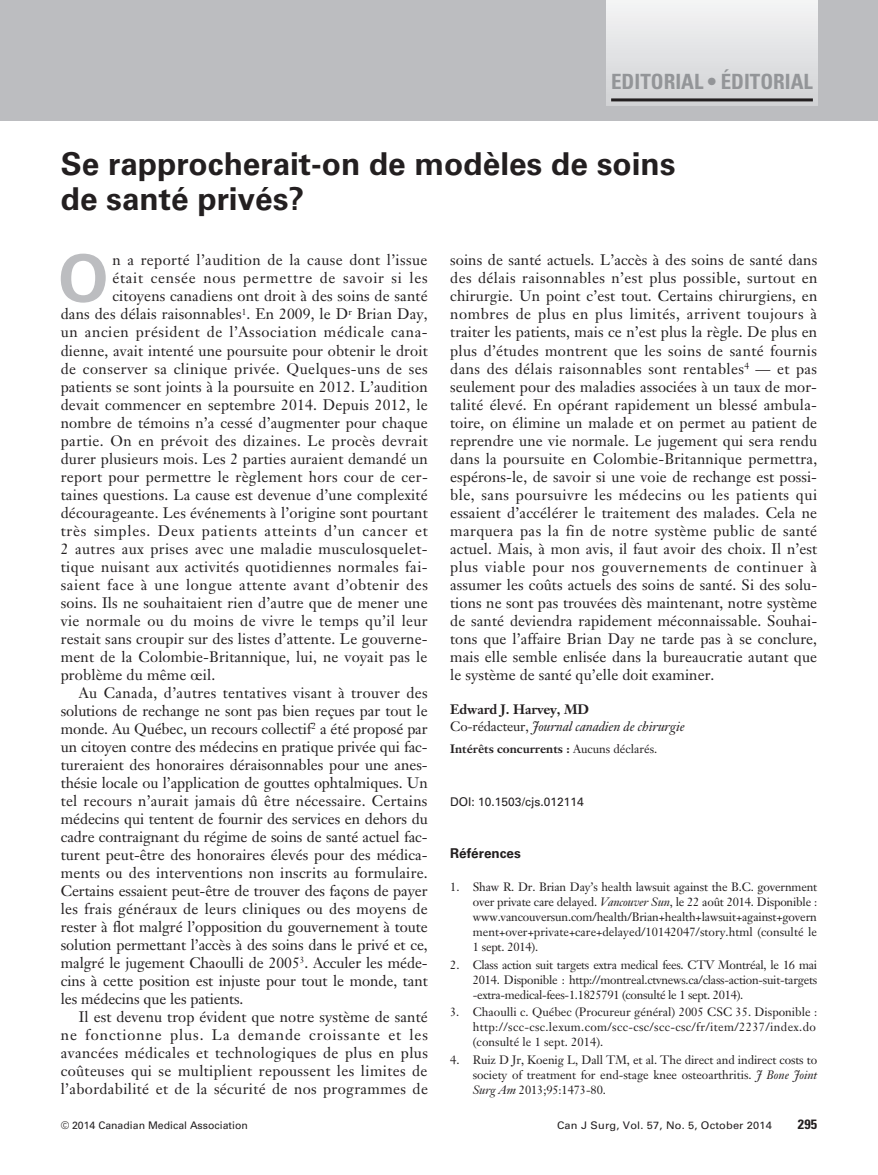
<style>
.page{position:relative;width:878px;height:1175px;background:#fff}
.page>*{position:absolute;margin:0;border:0;box-sizing:border-box;transform-origin:0 0}
.t1{font:700 64.8px "Univers LT Std";color:#bcbdc0}
.t2{font:700 31.5px/34.5px "Univers LT Std";color:#231f20}
.t3{font:700 condensed 21px "Univers LT Std";color:#939598}
.t4{font:15px/18px "Janson Text LT Std";letter-spacing:.01em;color:#231f20;text-align:justify}
.t5{font:15px "Janson Text LT Std";letter-spacing:.03em;color:#231f20}
.t6{font:15px "Janson Text LT Std";letter-spacing:.04em;color:#231f20}
.t7{font:15px "Janson Text LT Std";letter-spacing:.05em;color:#231f20}
.t8{font:15px "Janson Text LT Std";letter-spacing:.06em;color:#231f20}
.t9{font:italic 13.5px/16.5px "Janson Text LT Std";letter-spacing:-.01em;color:#231f20}
.t10{font:700 13.5px "Univers LT Std";color:#231f20}
.t11{font:700 condensed 13.5px "Univers LT Std";color:#231f20;scale:1.05 1}
.t12{font:12px/15px "Janson Text LT Std";letter-spacing:-.005em;color:#231f20;text-align:justify}
.t13{font:700 12px "Janson Text LT Std";color:#231f20}
.t14{font:12px "Univers LT Std";color:#231f20}
.t15{font:10.5px "Univers LT Std";color:#231f20;scale:1.05 1}
.t16{font:10.5px "Univers LT Std";color:#231f20}
.s1{font-weight:700;font-style:normal}
.s2{font-style:normal}
.s3{font-weight:400}
.s4{font-style:italic}
</style>
<div class="page">
<div style="left:0;top:0;width:878px;height:120px;background:#bcbdc0"></div>
<div style="left:606px;top:0;width:211px;height:106px;background:linear-gradient(to bottom,#f6f7f8,#cdced0)"></div>
<hr style="left:611px;top:98px;width:201px;height:3px;background:#231f20">
<h3 class="t3" style="left:611px;top:69px;width:203px">EDITORIAL • ÉDITORIAL</h3>
<h2 class="t2" style="left:61px;top:147px;width:616px">Se rapprocherait-on de modèles de soins de santé privés?</h2>
<h1 class="t1" style="left:58px;top:241px;width:52px">O</h1>
<p class="t4" style="left:112px;top:251px;width:317px">n a reporté l’audition de la cause dont l’issue</p>
<p class="t4" style="left:450px;top:251px;width:368px">soins de santé actuels. L’accès à des soins de santé dans des délais raisonnables n’est plus possible, surtout en chirurgie. Un point c’est tout. Certains chirurgiens, en nombres de plus en plus limités, arrivent toujours à traiter les patients, mais ce n’est plus la règle. De plus en plus d’études montrent que les soins de santé fournis dans des délais raisonnables sont rentables<sup>4</sup> — et pas seulement pour des maladies associées à un taux de mor&shy;talité élevé. En opérant rapidement un blessé ambula&shy;toire, on élimine un malade et on permet au patient de reprendre une vie normale. Le jugement qui sera rendu dans la poursuite en Colombie-Britannique permettra, espérons-le, de savoir si une voie de rechange est possi&shy;ble, sans poursuivre les médecins ou les patients qui essaient d’accélérer le traitement des malades. Cela ne marquera pas la fin de notre système public de santé actuel. Mais, à mon avis, il faut avoir des choix. Il n’est plus viable pour nos gouvernements de continuer à assumer les coûts actuels des soins de santé. Si des solu&shy;tions ne sont pas trouvées dès maintenant, notre système de santé deviendra rapidement méconnaissable. Souhai&shy;tons que l’affaire Brian Day ne tarde pas à se conclure, mais elle semble enlisée dans la bureaucratie autant que le système de santé qu’elle doit examiner.</p>
<p class="t9" style="left:450px;top:701px;width:236px"><span class="s1">Edward J. Harvey, MD<br></span><span class="s2">Co-rédacteur,</span> Journal canadien de chirurgie</p>
<p class="t13" style="left:450px;top:741px;width:208px">Intérêts concurrents : <span class="s3">Aucuns déclarés.</span></p>
<p class="t7" style="left:112px;top:269px;width:317px">était censée nous permettre de savoir si les</p>
<p class="t4" style="left:112px;top:287px;width:317px">citoyens canadiens ont droit à des soins de santé</p>
<p class="t4" style="left:61px;top:305px;width:368px">dans des délais raisonnables<sup>1</sup>. En 2009, le D<sup>r</sup> Brian Day,</p>
<p class="t6" style="left:61px;top:323px;width:368px">un ancien président de l’Association médicale cana-</p>
<p class="t4" style="left:61px;top:341px;width:368px">dienne, avait intenté une poursuite pour obtenir le droit</p>
<p class="t5" style="left:61px;top:359px;width:368px">de conserver sa clinique privée. Quelques-uns de ses</p>
<p class="t4" style="left:61px;top:377px;width:368px">patients se sont joints à la poursuite en 2012. L’audition</p>
<p class="t4" style="left:61px;top:395px;width:368px">devait commencer en septembre 2014. Depuis 2012, le</p>
<p class="t4" style="left:61px;top:413px;width:368px">nombre de témoins n’a cessé d’augmenter pour chaque</p>
<p class="t5" style="left:61px;top:431px;width:368px">partie. On en prévoit des dizaines. Le procès devrait</p>
<p class="t4" style="left:61px;top:449px;width:368px">durer plusieurs mois. Les 2 parties auraient demandé un</p>
<p class="t4" style="left:61px;top:467px;width:368px">report pour permettre le règlement hors cour de cer-</p>
<p class="t4" style="left:61px;top:485px;width:368px">taines questions. La cause est devenue d’une complexité</p>
<p class="t4" style="left:61px;top:503px;width:368px">décourageante. Les événements à l’origine sont pourtant</p>
<p class="t7" style="left:61px;top:521px;width:368px">très simples. Deux patients atteints d’un cancer et</p>
<p class="t4" style="left:61px;top:539px;width:368px">2 autres aux prises avec une maladie musculosquelet-</p>
<p class="t4" style="left:61px;top:557px;width:368px">tique nuisant aux activités quotidiennes normales fai-</p>
<p class="t6" style="left:61px;top:575px;width:368px">saient face à une longue attente avant d’obtenir des</p>
<p class="t4" style="left:61px;top:593px;width:368px">soins. Ils ne souhaitaient rien d’autre que de mener une</p>
<p class="t4" style="left:61px;top:611px;width:368px">vie normale ou du moins de vivre le temps qu’il leur</p>
<p class="t4" style="left:61px;top:629px;width:368px">restait sans croupir sur des listes d’attente. Le gouverne-</p>
<p class="t4" style="left:61px;top:647px;width:368px">ment de la Colombie-Britannique, lui, ne voyait pas le</p>
<p class="t4" style="left:61px;top:665px;width:156px">problème du même œil.</p>
<p class="t4" style="left:79px;top:683px;width:350px">Au Canada, d’autres tentatives visant à trouver des</p>
<p class="t4" style="left:61px;top:701px;width:368px">solutions de rechange ne sont pas bien reçues par tout le</p>
<p class="t4" style="left:61px;top:719px;width:368px">monde. Au Québec, un recours collectif<sup>2</sup> a été proposé par</p>
<p class="t4" style="left:61px;top:737px;width:368px">un citoyen contre des médecins en pratique privée qui fac-</p>
<p class="t4" style="left:61px;top:755px;width:368px">tureraient des honoraires déraisonnables pour une anes-</p>
<p class="t4" style="left:61px;top:773px;width:368px">thésie locale ou l’application de gouttes ophtalmiques. Un</p>
<p class="t4" style="left:61px;top:791px;width:368px">tel recours n’aurait jamais dû être nécessaire. Certains</p>
<p class="t4" style="left:61px;top:809px;width:368px">médecins qui tentent de fournir des services en dehors du</p>
<p class="t4" style="left:61px;top:827px;width:368px">cadre contraignant du régime de soins de santé actuel fac-</p>
<p class="t4" style="left:61px;top:845px;width:368px">turent peut-être des honoraires élevés pour des médica-</p>
<p class="t4" style="left:61px;top:863px;width:368px">ments ou des interventions non inscrits au formulaire.</p>
<p class="t4" style="left:61px;top:881px;width:368px">Certains essaient peut-être de trouver des façons de payer</p>
<p class="t4" style="left:61px;top:899px;width:368px">les frais généraux de leurs cliniques ou des moyens de</p>
<p class="t4" style="left:61px;top:917px;width:368px">rester à flot malgré l’opposition du gouvernement à toute</p>
<p class="t4" style="left:61px;top:935px;width:368px">solution permettant l’accès à des soins dans le privé et ce,</p>
<p class="t4" style="left:61px;top:953px;width:368px">malgré le jugement Chaoulli de 2005<sup>3</sup>. Acculer les méde-</p>
<p class="t4" style="left:61px;top:971px;width:368px">cins à cette position est injuste pour tout le monde, tant</p>
<p class="t4" style="left:61px;top:989px;width:184px">les médecins que les patients.</p>
<p class="t4" style="left:79px;top:1007px;width:350px">Il est devenu trop évident que notre système de santé</p>
<p class="t8" style="left:61px;top:1025px;width:368px">ne fonctionne plus. La demande croissante et les</p>
<p class="t4" style="left:61px;top:1043px;width:368px">avancées médicales et technologiques de plus en plus</p>
<p class="t4" style="left:61px;top:1061px;width:368px">coûteuses qui se multiplient repoussent les limites de</p>
<p class="t4" style="left:61px;top:1079px;width:368px">l’abordabilité et de la sécurité de nos programmes de</p>
<p class="t14" style="left:450px;top:794px;width:135px">DOI: 10.1503/cjs.012114</p>
<p class="t10" style="left:450px;top:845px;width:72px">Références</p>
<p class="t12" style="left:472px;top:879px;width:346px;text-indent:-22px">1. Shaw R. Dr. Brian Day’s health lawsuit against the B.C. government over private care delayed. <span class="s4">Vancouver Sun</span>, le 22 août 2014. Disponible : www.vancouversun.com/health/Brian+health+lawsuit+against+govern ment+over+private+care+delayed/10142047/story.html (consulté le 1 sept. 2014).</p>
<p class="t12" style="left:472px;top:956px;width:346px;text-indent:-22px">2. Class action suit targets extra medical fees. CTV Montréal, le 16 mai 2014. Disponible : http://montreal.ctvnews.ca/class-action-suit-targets -extra-medical-fees-1.1825791 (consulté le 1 sept. 2014).</p>
<p class="t12" style="left:472px;top:1004px;width:346px;text-indent:-22px">3. Chaoulli c. Québec (Procureur général) 2005 CSC 35. Disponible : http://scc-csc.lexum.com/scc-csc/scc-csc/fr/item/2237/index.do (consulté le 1 sept. 2014).</p>
<p class="t12" style="left:472px;top:1051px;width:346px;text-indent:-22px">4. Ruiz D Jr, Koenig L, Dall TM, et al. The direct and indirect costs to society of treatment for end-stage knee osteoarthritis. <span class="s4">J Bone Joint Surg Am</span> 2013;95:1473-80.</p>
<p class="t16" style="left:61px;top:1119px;width:188px">© 2014 Canadian Medical Association</p>
<p class="t15" style="left:557px;top:1119px;width:206px">Can J Surg, Vol. 57, No. 5, October 2014</p>
<p class="t11" style="left:797px;top:1116px;width:20px">295</p>
</div>
